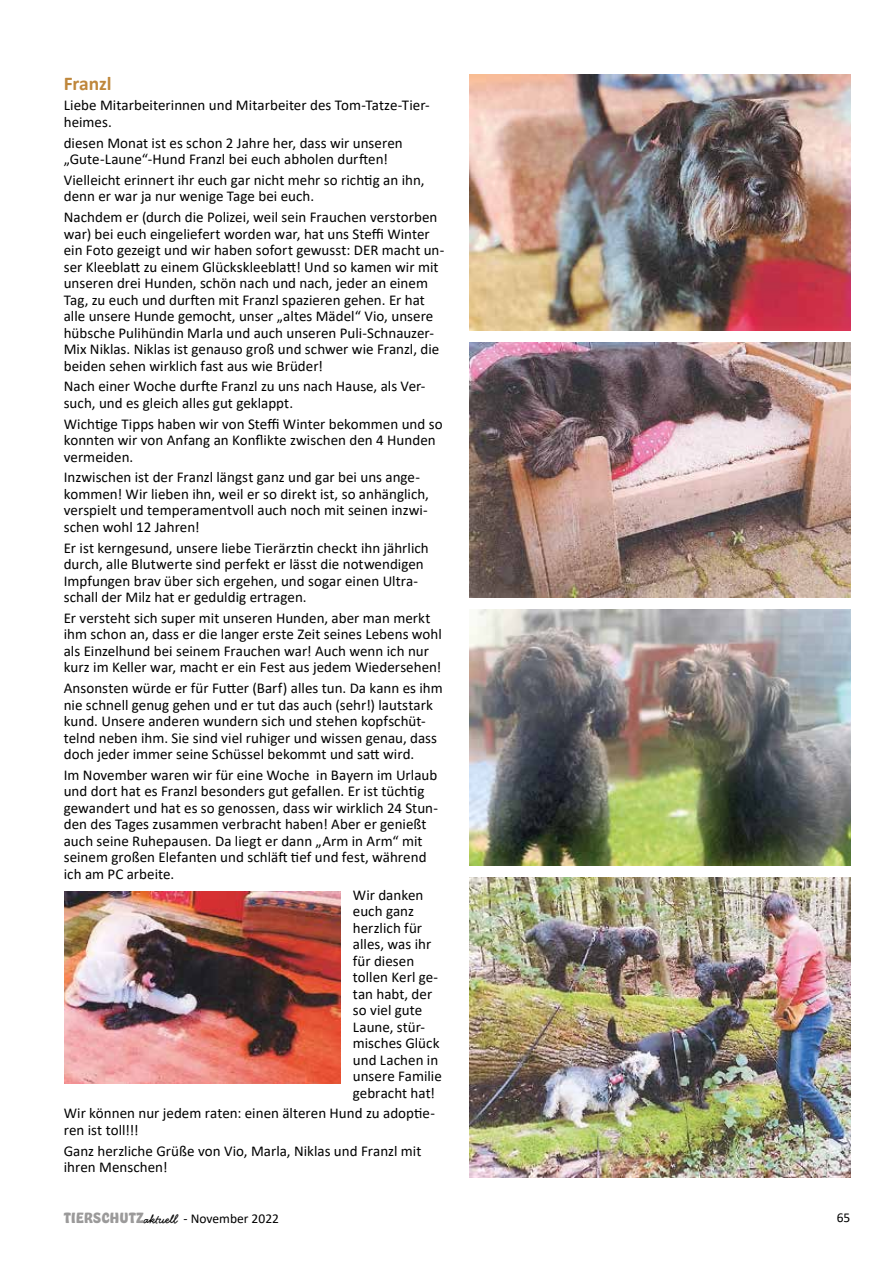
<style>
.page{position:relative;width:893px;height:1263px;background:#fff}
.page>*{position:absolute;margin:0;border:0;box-sizing:border-box;transform-origin:0 0}
.t1{font:700 19.5px "Calibri";letter-spacing:-.005em;color:#bf873c}
.t2{font:15px/16.5px "Calibri";color:#000}
.t3{font:13.5px "Calibri";color:#000}
.s1{font-family:"Hobeaux";font-weight:700;color:#9b9a9a}
.s2{font-family:"Handsome Pro";font-weight:700}
</style>
<div class="page">
<img style="left:470px;top:75px;width:380px;height:255px">
<img style="left:470px;top:342px;width:380px;height:256px">
<img style="left:65px;top:892px;width:275px;height:191px">
<img style="left:470px;top:610px;width:380px;height:255px">
<img style="left:470px;top:877px;width:380px;height:301px">
<h1 class="t1" style="left:64px;top:69px;width:49px">Franzl</h1>
<p class="t2" style="left:64px;top:97px;width:367px">Liebe Mitarbeiterinnen und Mitarbeiter des Tom-Tatze-Tier&shy;heimes.</p>
<p class="t2" style="left:64px;top:134px;width:340px">diesen Monat ist es schon 2 Jahre her, dass wir unseren „Gute-Laune“-Hund Franzl bei euch abholen durften!</p>
<p class="t2" style="left:64px;top:171px;width:362px">Vielleicht erinnert ihr euch gar nicht mehr so richtig an ihn, denn er war ja nur wenige Tage bei euch.</p>
<p class="t2" style="left:64px;top:208px;width:382px">Nachdem er (durch die Polizei, weil sein Frauchen verstorben war) bei euch eingeliefert worden war, hat uns Steffi Winter ein Foto gezeigt und wir haben sofort gewusst: DER macht un&shy;ser Kleeblatt zu einem Glückskleeblatt! Und so kamen wir mit unseren drei Hunden, schön nach und nach, jeder an einem Tag, zu euch und durften mit Franzl spazieren gehen. Er hat alle unsere Hunde gemocht, unser „altes Mädel“ Vio, unsere hübsche Pulihündin Marla und auch unseren Puli-Schnauzer-Mix Niklas. Niklas ist genauso groß und schwer wie Franzl, die beiden sehen wirklich fast aus wie Brüder!</p>
<p class="t2" style="left:64px;top:378px;width:363px">Nach einer Woche durfte Franzl zu uns nach Hause, als Ver&shy;such, und es gleich alles gut geklappt.</p>
<p class="t2" style="left:64px;top:415px;width:380px">Wichtige Tipps haben wir von Steffi Winter bekommen und so konnten wir von Anfang an Konflikte zwischen den 4 Hunden vermeiden.</p>
<p class="t2" style="left:64px;top:469px;width:367px">Inzwischen ist der Franzl längst ganz und gar bei uns ange&shy;kommen! Wir lieben ihn, weil er so direkt ist, so anhänglich, verspielt und temperamentvoll auch noch mit seinen inzwi&shy;schen wohl 12 Jahren!</p>
<p class="t2" style="left:64px;top:539px;width:367px">Er ist kerngesund, unsere liebe Tierärztin checkt ihn jährlich durch, alle Blutwerte sind perfekt er lässt die notwendigen Impfungen brav über sich ergehen, und sogar einen Ultra&shy;schall der Milz hat er geduldig ertragen.</p>
<p class="t2" style="left:64px;top:609px;width:380px">Er versteht sich super mit unseren Hunden, aber man merkt ihm schon an, dass er die langer erste Zeit seines Lebens wohl als Einzelhund bei seinem Frauchen war! Auch wenn ich nur kurz im Keller war, macht er ein Fest aus jedem Wiedersehen!</p>
<p class="t2" style="left:64px;top:679px;width:381px">Ansonsten würde er für Futter (Barf) alles tun. Da kann es ihm nie schnell genug gehen und er tut das auch (sehr!) lautstark kund. Unsere anderen wundern sich und stehen kopfschüt&shy;telnd neben ihm. Sie sind viel ruhiger und wissen genau, dass doch jeder immer seine Schüssel bekommt und satt wird.</p>
<p class="t2" style="left:64px;top:766px;width:376px">Im November waren wir für eine Woche in Bayern im Urlaub und dort hat es Franzl besonders gut gefallen. Er ist tüchtig gewandert und hat es so genossen, dass wir wirklich 24 Stun&shy;den des Tages zusammen verbracht haben! Aber er genießt auch seine Ruhepausen. Da liegt er dann „Arm in Arm“ mit seinem großen Elefanten und schläft tief und fest, während ich am PC arbeite.</p>
<p class="t2" style="left:353px;top:886px;width:90px">Wir danken euch ganz herzlich für alles, was ihr für diesen tollen Kerl ge&shy;tan habt, der so viel gute<br>Laune, stür&shy;misches Glück und Lachen in unsere Familie gebracht hat!</p>
<p class="t2" style="left:64px;top:1105px;width:373px">Wir können nur jedem raten: einen älteren Hund zu adoptie&shy;ren ist toll!!!</p>
<p class="t2" style="left:64px;top:1142px;width:359px">Ganz herzliche Grüße von Vio, Marla, Niklas und Franzl mit ihren Menschen!</p>
<p class="t3" style="left:64px;top:1209px;width:217px"><span class="s1">TIERSCHUTZ</span><span class="s2">aktuell</span> - November 2022</p>
<p class="t3" style="left:837px;top:1208px;width:15px">65</p>
</div>
